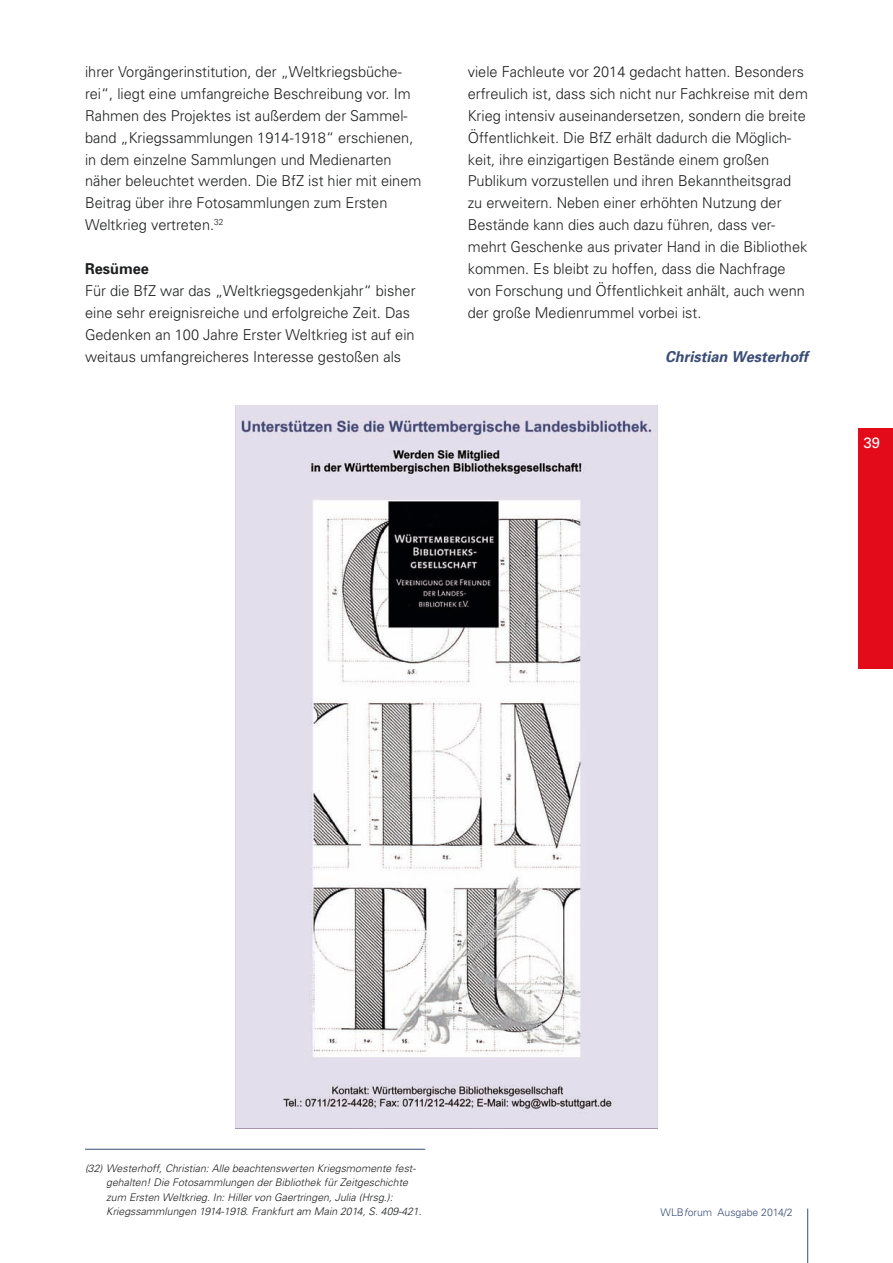
<style>
.page{position:relative;width:893px;height:1263px;background:#fff}
.page>*{position:absolute;margin:0;border:0;box-sizing:border-box;transform-origin:0 0}
.t1{font:300 15px/21.9px "Univers";color:#1d1e1f}
.t2{font:italic 700 15px "Univers";color:#3a4d76}
.t3{font:700 15px "Univers";color:#1d1e1f}
.t4{font:15px "Univers";color:#fff}
.t5{font:italic 300 10.5px/14.2px "Univers";color:#1d1e1f}
.t6{font:300 10.5px "Univers";color:#3a4d76}
.s1{font-style:italic}
</style>
<div class="page">
<hr style="left:807px;top:1208px;width:1px;height:55px;background:#3a4d76">
<div style="left:859px;top:428px;width:34px;height:240px;background:#e30a19"></div>
<hr style="left:85px;top:1149px;width:340px;height:1px;background:#3a4d76">
<img style="left:235px;top:406px;width:423px;height:722px">
<p class="t1" style="left:85px;top:60px;width:338px">ihrer Vorgängerinstitution, der „Weltkriegsbüche&shy;rei“, liegt eine umfangreiche Beschreibung vor. Im Rahmen des Projektes ist außerdem der Sammel&shy;band „Kriegssammlungen 1914-1918“ erschienen, in dem einzelne Sammlungen und Medienarten näher beleuchtet werden. Die BfZ ist hier mit einem Beitrag über ihre Fotosammlungen zum Ersten Weltkrieg vertreten.<sup>32</sup></p>
<p class="t3" style="left:85px;top:259px;width:65px">Resümee</p>
<p class="t1" style="left:85px;top:279px;width:332px">Für die BfZ war das „Weltkriegsgedenkjahr“ bisher eine sehr ereignisreiche und erfolgreiche Zeit. Das Gedenken an 100 Jahre Erster Weltkrieg ist auf ein weitaus umfangreicheres Interesse gestoßen als</p>
<p class="t1" style="left:468px;top:60px;width:342px">viele Fachleute vor 2014 gedacht hatten. Besonders erfreulich ist, dass sich nicht nur Fachkreise mit dem Krieg intensiv auseinandersetzen, sondern die breite Öffentlichkeit. Die BfZ erhält dadurch die Möglich&shy;keit, ihre einzigartigen Bestände einem großen Publikum vorzustellen und ihren Bekanntheitsgrad zu erweitern. Neben einer erhöhten Nutzung der Bestände kann dies auch dazu führen, dass ver&shy;mehrt Geschenke aus privater Hand in die Bibliothek kommen. Es bleibt zu hoffen, dass die Nachfrage von Forschung und Öffentlichkeit anhält, auch wenn der große Medienrummel vorbei ist.</p>
<p class="t2" style="left:665px;top:347px;width:144px">Christian Westerhoff</p>
<p class="t4" style="left:863px;top:434px;width:18px">39</p>
<p class="t5" style="left:106px;top:1161px;width:317px;text-indent:-21px">(32) Westerhoff, Christian: Alle beachtenswerten Kriegsmomente fest&shy;gehalten! Die Fotosammlungen der Bibliothek für Zeitgeschichte zum Ersten Weltkrieg. In: Hiller von Gaertringen, Julia (Hrsg.):<br>Kriegssammlungen 1914-1918. Frankfurt am Main 2014, S. 409-421.</p>
<p class="t6" style="left:661px;top:1206px;width:134px">WLB<span class="s1">f</span>orum Ausgabe 2014/2</p>
</div>
